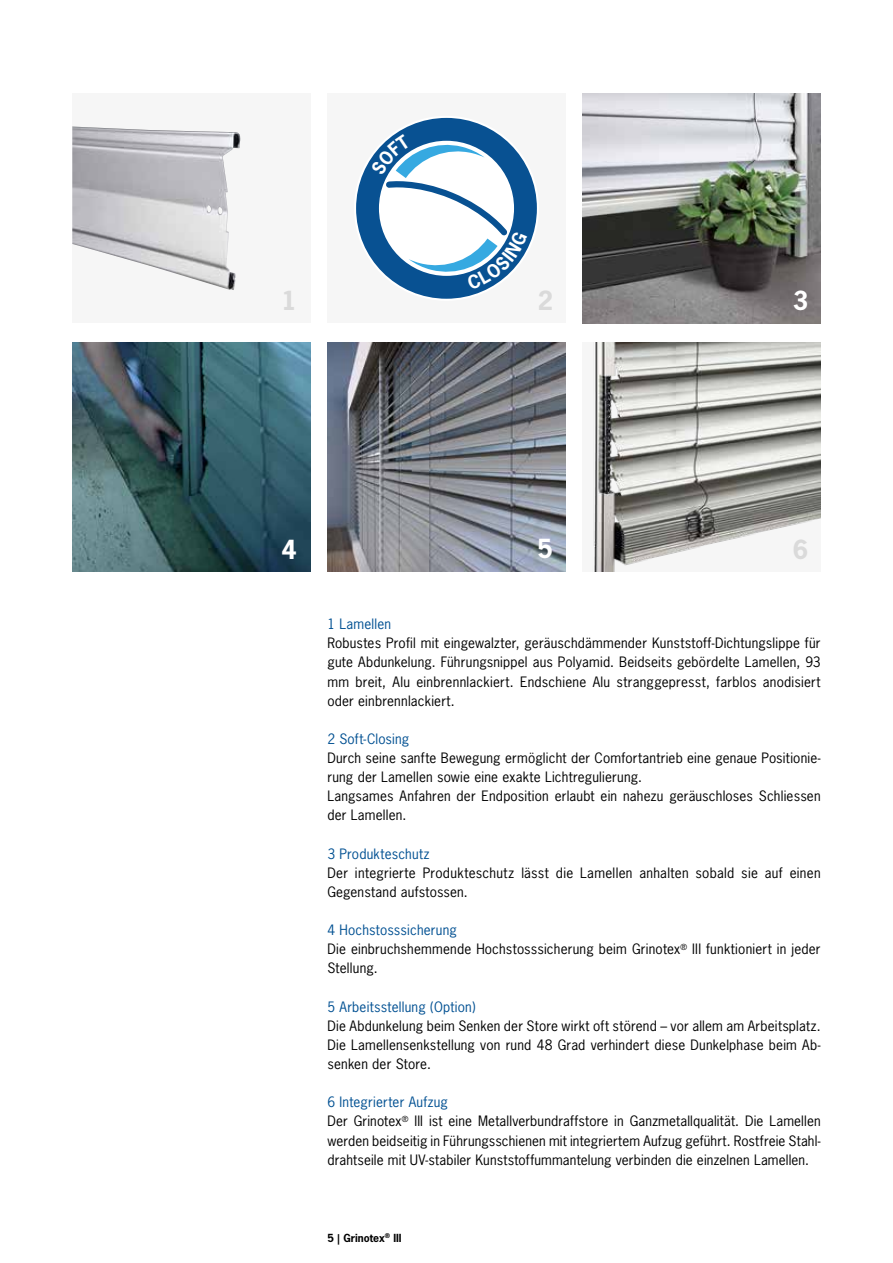
<style>
.page{position:relative;width:893px;height:1263px;background:#fff}
.page>*{position:absolute;margin:0;border:0;box-sizing:border-box;transform-origin:0 0}
.t1{font:700 24.75px "News Gothic";color:#dadada}
.t2{font:700 24.75px "News Gothic";color:#fff}
.t3{font:13.5px/19.2px "News Gothic";letter-spacing:.015em;color:#000}
.t4{font:13.5px "News Gothic";letter-spacing:.015em;color:#005092}
.t5{font:700 10.5px "News Gothic";color:#000}
.s1{color:#005092}
</style>
<div class="page">
<div style="left:72px;top:94px;width:238px;height:229px;background:#f6f6f6"></div>
<img style="left:72px;top:127px;width:168px;height:163px">
<img style="left:72px;top:342px;width:238px;height:230px">
<img style="left:327px;top:342px;width:239px;height:230px">
<img style="left:592px;top:342px;width:229px;height:230px">
<div style="left:327px;top:94px;width:239px;height:229px;background:#f6f6f6"></div>
<img style="left:583px;top:94px;width:238px;height:229px">
<svg style="left:356px;top:117px;width:181px;height:182px"></svg>
<h1 class="t1" style="left:281px;top:285px;width:17px">1</h1>
<h1 class="t1" style="left:538px;top:284px;width:17px">2</h1>
<h1 class="t2" style="left:793px;top:284px;width:17px">3</h1>
<h1 class="t2" style="left:281px;top:533px;width:17px">4</h1>
<h1 class="t2" style="left:538px;top:532px;width:17px">5</h1>
<h1 class="t1" style="left:793px;top:533px;width:17px">6</h1>
<p class="t4" style="left:327px;top:615px;width:65px">1 Lamellen</p>
<p class="t3" style="left:327px;top:633px;width:495px;text-align:justify">Robustes Profil mit eingewalzter, geräuschdämmender Kunststoff-Dichtungslippe für gute Abdunkelung. Führungsnippel aus Polyamid. Beidseits gebördelte Lamellen, 93 mm breit, Alu einbrennlackiert. Endschiene Alu stranggepresst, farblos anodisiert oder einbrennlackiert.</p>
<p class="t4" style="left:327px;top:730px;width:83px">2 Soft-Closing</p>
<p class="t3" style="left:327px;top:748px;width:495px">Durch seine sanfte Bewegung ermöglicht der Comfortantrieb eine genaue Positionie&shy;rung der Lamellen sowie eine exakte Lichtregulierung.<br>Langsames Anfahren der Endposition erlaubt ein nahezu geräuschloses Schliessen der Lamellen.</p>
<p class="t4" style="left:327px;top:845px;width:104px">3 Produkteschutz</p>
<p class="t3" style="left:327px;top:863px;width:495px">Der integrierte Produkteschutz lässt die Lamellen anhalten sobald sie auf einen<br>Gegenstand aufstossen.</p>
<p class="t3" style="left:327px;top:920px;width:495px"><span class="s1">4 Hochstosssicherung<br></span>Die einbruchshemmende Hochstosssicherung beim Grinotex<sup>®</sup> III funktioniert in jeder<br>Stellung.</p>
<p class="t4" style="left:327px;top:998px;width:150px">5 Arbeitsstellung (Option)</p>
<p class="t3" style="left:327px;top:1016px;width:495px;text-align:justify">Die Abdunkelung beim Senken der Store wirkt oft störend – vor allem am Arbeitsplatz.<br>Die Lamellensenkstellung von rund 48 Grad verhindert diese Dunkelphase beim Ab&shy;senken der Store.</p>
<p class="t3" style="left:327px;top:1092px;width:495px"><span class="s1">6 Integrierter Aufzug<br></span>Der Grinotex<sup>®</sup> III ist eine Metallverbundraffstore in Ganzmetallqualität. Die Lamellen werden beidseitig in Führungsschienen mit integriertem Aufzug geführt. Rostfreie Stahl&shy;drahtseile mit UV-stabiler Kunststoffummantelung verbinden die einzelnen Lamellen.</p>
<p class="t5" style="left:327px;top:1231px;width:76px">5 | Grinotex<sup>®</sup> III</p>
</div>
